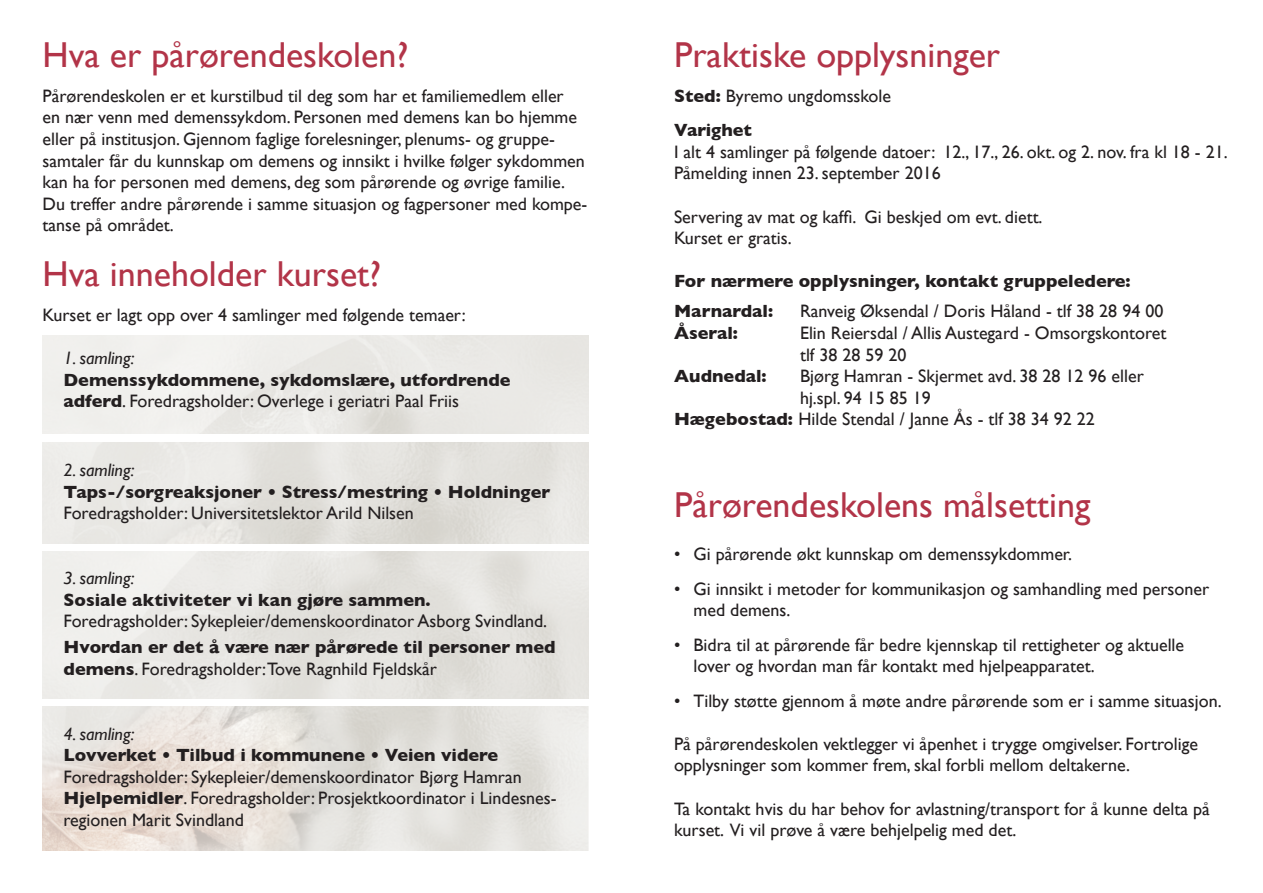
<style>
.page{position:relative;width:1263px;height:893px;background:#fff}
.page>*{position:absolute;margin:0;border:0;box-sizing:border-box;transform-origin:0 0}
.t1{font:36px "Gill Sans";color:#b23448}
.t2{font:18px/21.6px "Gill Sans";color:#231f20}
.t3{font:700 18px/21.6px "Gill Sans";color:#231f20}
.t4{font:italic 18px "Gill Sans";color:#231f20}
.s1{font-weight:400}
.s2{font-weight:700}
</style>
<div class="page">
<img style="left:43px;top:707px;width:546px;height:143px">
<h1 class="t1" style="left:43px;top:34px;width:367px">Hva er pårørendeskolen?</h1>
<p class="t2" style="left:43px;top:85px;width:546px">Pårørendeskolen er et kurstilbud til deg som har et familiemedlem eller<br>en nær venn med demenssykdom. Personen med demens kan bo hjemme eller på institusjon. Gjennom faglige forelesninger, plenums- og gruppe&shy;samtaler får du kunnskap om demens og innsikt i hvilke følger sykdommen kan ha for personen med demens, deg som pårørende og øvrige familie.<br>Du treffer andre pårørende i samme situasjon og fagpersoner med kompe&shy;tanse på området.</p>
<h1 class="t1" style="left:43px;top:253px;width:340px">Hva inneholder kurset?</h1>
<p class="t2" style="left:43px;top:304px;width:425px">Kurset er lagt opp over 4 samlinger med følgende temaer:</p>
<p class="t4" style="left:64px;top:348px;width:72px">1. samling:</p>
<p class="t3" style="left:64px;top:368px;width:448px">Demenssykdommene, sykdomslære, utfordrende adferd<span class="s1">. Foredragsholder: Overlege i geriatri Paal Friis</span></p>
<p class="t4" style="left:64px;top:460px;width:72px">2. samling:</p>
<p class="t3" style="left:64px;top:480px;width:488px">Taps-/sorgreaksjoner • Stress/mestring • Holdninger</p>
<p class="t2" style="left:64px;top:502px;width:352px">Foredragsholder: Universitetslektor Arild Nilsen</p>
<p class="t4" style="left:64px;top:568px;width:72px">3. samling:</p>
<p class="t3" style="left:64px;top:588px;width:369px">Sosiale aktiviteter vi kan gjøre sammen.</p>
<p class="t2" style="left:64px;top:610px;width:485px">Foredragsholder: Sykepleier/demenskoordinator Asborg Svindland.</p>
<p class="t3" style="left:64px;top:636px;width:494px">Hvordan er det å være nær pårørede til personer med demens<span class="s1">. Foredragsholder:Tove Ragnhild Fjeldskår</span></p>
<p class="t4" style="left:64px;top:723px;width:72px">4. samling:</p>
<p class="t3" style="left:64px;top:744px;width:436px">Lovverket • Tilbud i kommunene • Veien videre</p>
<p class="t2" style="left:64px;top:766px;width:495px">Foredragsholder: Sykepleier/demenskoordinator Bjørg Hamran<br><span class="s2">Hjelpemidler</span>. Foredragsholder: Prosjektkoordinator i Lindesnes&shy;regionen Marit Svindland</p>
<h1 class="t1" style="left:674px;top:34px;width:328px">Praktiske opplysninger</h1>
<p class="t2" style="left:674px;top:78px;width:219px;line-height:34.3px"><span class="s2">Sted:</span> Byremo ungdomsskole<br><span class="s2">Varighet</span></p>
<p class="t2" style="left:674px;top:141px;width:555px">I alt 4 samlinger på følgende datoer: 12., 17., 26. okt. og 2. nov. fra kl 18 - 21.<br>Påmelding innen 23. september 2016</p>
<p class="t2" style="left:674px;top:205px;width:370px">Servering av mat og kaffi. Gi beskjed om evt. diett.<br>Kurset er gratis.</p>
<p class="t3" style="left:674px;top:266px;width:458px;line-height:30.2px">For nærmere opplysninger, kontakt gruppeledere:<br>Marnardal:</p>
<p class="t2" style="left:800px;top:300px;width:365px">Ranveig Øksendal / Doris Håland - tlf 38 28 94 00</p>
<p class="t3" style="left:674px;top:322px;width:65px">Åseral:</p>
<p class="t2" style="left:800px;top:322px;width:368px">Elin Reiersdal / Allis Austegard - Omsorgskontoret tlf 38 28 59 20</p>
<p class="t3" style="left:674px;top:365px;width:94px">Audnedal:</p>
<p class="t2" style="left:800px;top:365px;width:345px">Bjørg Hamran - Skjermet avd. 38 28 12 96 eller</p>
<p class="t2" style="left:800px;top:387px;width:132px">hj.spl. 94 15 85 19</p>
<p class="t2" style="left:674px;top:408px;width:422px"><span class="s2">Hægebostad:</span> Hilde Stendal / Janne Ås - tlf 38 34 92 22</p>
<h1 class="t1" style="left:674px;top:484px;width:418px">Pårørendeskolens målsetting</h1>
<p class="t2" style="left:674px;top:543px;width:400px">• Gi pårørende økt kunnskap om demenssykdommer.</p>
<p class="t2" style="left:693px;top:578px;width:517px;text-indent:-19px">• Gi innsikt i metoder for kommunikasjon og samhandling med personer med demens.</p>
<p class="t2" style="left:693px;top:634px;width:492px;text-indent:-19px">• Bidra til at pårørende får bedre kjennskap til rettigheter og aktuelle lover og hvordan man får kontakt med hjelpeapparatet.</p>
<p class="t2" style="left:674px;top:689px;width:549px">• Tilby støtte gjennom å møte andre pårørende som er i samme situasjon.</p>
<p class="t2" style="left:674px;top:733px;width:525px">På pårørendeskolen vektlegger vi åpenhet i trygge omgivelser. Fortrolige opplysninger som kommer frem, skal forbli mellom deltakerne.</p>
<p class="t2" style="left:674px;top:797px;width:537px">Ta kontakt hvis du har behov for avlastning/transport for å kunne delta på kurset. Vi vil prøve å være behjelpelig med det.</p>
</div>
